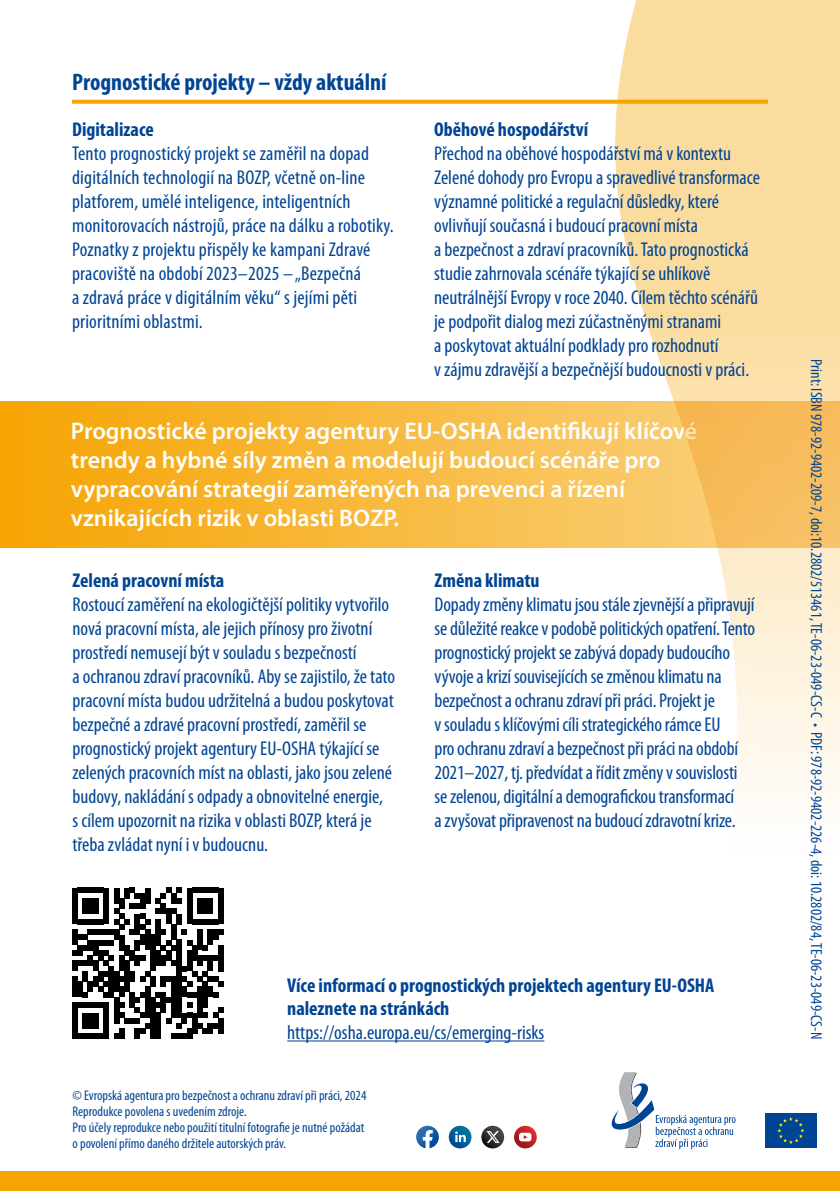
<style>
.page{position:relative;width:840px;height:1191px;background:#fff}
.page>*{position:absolute;margin:0;border:0;box-sizing:border-box;transform-origin:0 0}
.t1{font:600 24px/28.8px "Myriad Pro";color:#fff}
.t2{font:700 condensed 24px "Myriad Pro";color:#004494}
.t3{font:condensed 20px/24px "Myriad Pro";color:#004494}
.t4{font:700 condensed 20px/23px "Myriad Pro";color:#004494}
.t5{font:16px "Myriad Variable Concept";color:#004494}
.t6{font:condensed 14px/16px "Myriad Pro";color:#004494}
.s1{font-family:"Myriad Pro";font-weight:700}
</style>
<div class="page">
<div style="left:0;top:1171px;width:839px;height:20px;background:#f6a400"></div>
<svg style="left:597px;top:0;width:242px;height:795px"></svg>
<hr style="left:287px;top:1040px;width:257px;height:1px;background:#004494">
<svg style="left:0;top:401px;width:839px;height:147px;background:#f7b83f"></svg>
<svg style="left:72px;top:887px;width:151px;height:151px"></svg>
<div style="left:218px;top:1018px;width:5px;height:15px;background:#000"></div>
<svg style="left:72px;top:100px;width:695px;height:4px;background:#f6a911"></svg>
<svg style="left:481px;top:1125px;width:23px;height:23px"></svg>
<svg style="left:486px;top:1131px;width:13px;height:12px"></svg>
<svg style="left:513px;top:1125px;width:23px;height:23px"></svg>
<svg style="left:518px;top:1132px;width:13px;height:9px"></svg>
<svg style="left:416px;top:1125px;width:22px;height:23px"></svg>
<svg style="left:448px;top:1125px;width:23px;height:23px"></svg>
<svg style="left:455px;top:1131px;width:10px;height:11px"></svg>
<svg style="left:765px;top:1113px;width:52px;height:35px"></svg>
<div style="left:764px;top:1113px;width:52px;height:34px;background:#004494"></div>
<svg style="left:777px;top:1117px;width:26px;height:26px"></svg>
<svg style="left:611px;top:1072px;width:124px;height:77px"></svg>
<p class="t2" style="left:72px;top:67px;width:316px">Prognostické projekty – vždy aktuální</p>
<p class="t4" style="left:72px;top:117px;width:83px">Digitalizace</p>
<p class="t3" style="left:72px;top:141px;width:323px">Tento prognostický projekt se zaměřil na dopad digitálních technologií na BOZP, včetně on-line platforem, umělé inteligence, inteligentních monitorovacích nástrojů, práce na dálku a robotiky.<br>Poznatky z projektu přispěly ke kampani Zdravé pracoviště na období 2023–2025 – „Bezpečná<br>a zdravá práce v digitálním věku“ s jejími pěti prioritními oblastmi.</p>
<p class="t4" style="left:434px;top:117px;width:155px">Oběhové hospodářství</p>
<p class="t3" style="left:434px;top:141px;width:327px">Přechod na oběhové hospodářství má v kontextu Zelené dohody pro Evropu a spravedlivé transformace významné politické a regulační důsledky, které ovlivňují současná i budoucí pracovní místa<br>a bezpečnost a zdraví pracovníků. Tato prognostická studie zahrnovala scénáře týkající se uhlíkově neutrálnější Evropy v roce 2040. Cílem těchto scénářů je podpořit dialog mezi zúčastněnými stranami<br>a poskytovat aktuální podklady pro rozhodnutí<br>v zájmu zdravější a bezpečnější budoucnosti v práci.</p>
<p class="t1" style="left:71px;top:416px;width:627px">Prognostické projekty agentury EU-OSHA identifikují klíčové trendy a hybné síly změn a modelují budoucí scénáře pro vypracování strategií zaměřených na prevenci a řízení vznikajících rizik v oblasti BOZP.</p>
<p class="t4" style="left:72px;top:568px;width:153px">Zelená pracovní místa</p>
<p class="t3" style="left:72px;top:592px;width:324px">Rostoucí zaměření na ekologičtější politiky vytvořilo nová pracovní místa, ale jejich přínosy pro životní prostředí nemusejí být v souladu s bezpečností<br>a ochranou zdraví pracovníků. Aby se zajistilo, že tato pracovní místa budou udržitelná a budou poskytovat bezpečné a zdravé pracovní prostředí, zaměřil se prognostický projekt agentury EU-OSHA týkající se zelených pracovních míst na oblasti, jako jsou zelené budovy, nakládání s odpady a obnovitelné energie,<br>s cílem upozornit na rizika v oblasti BOZP, která je třeba zvládat nyní i v budoucnu.</p>
<p class="t4" style="left:434px;top:568px;width:106px">Změna klimatu</p>
<p class="t3" style="left:434px;top:592px;width:322px">Dopady změny klimatu jsou stále zjevnější a připravují se důležité reakce v podobě politických opatření. Tento prognostický projekt se zabývá dopady budoucího vývoje a krizí souvisejících se změnou klimatu na bezpečnost a ochranu zdraví při práci. Projekt je<br>v souladu s klíčovými cíli strategického rámce EU<br>pro ochranu zdraví a bezpečnost při práci na období 2021–2027, tj. předvídat a řídit změny v souvislosti se zelenou, digitální a demografickou transformací<br>a zvyšovat připravenost na budoucí zdravotní krize.</p>
<p class="t4" style="left:287px;top:973px;width:428px">Více informací o prognostických projektech agentury EU-OSHA naleznete na stránkách</p>
<p class="t3" style="left:287px;top:1020px;width:258px">https://osha.europa.eu/cs/emerging-risks</p>
<p class="t6" style="left:72px;top:1087px;width:295px">© Evropská agentura pro bezpečnost a ochranu zdraví při práci, 2024<br>Reprodukce povolena s uvedením zdroje.<br>Pro účely reprodukce nebo použití titulní fotografie je nutné požádat o povolení přímo daného držitele autorských práv.</p>
<p class="t5" style="left:825px;top:359px;width:681px;rotate:90deg">Print: ISBN 978-92-9402-209-7, doi:10.2802/513461, TE-06-23-049-CS-C <span class="s1">·</span> PDF: 978-92-9402-226-4, doi: 10.2802/84, TE-06-23-049-CS-N</p>
</div>
